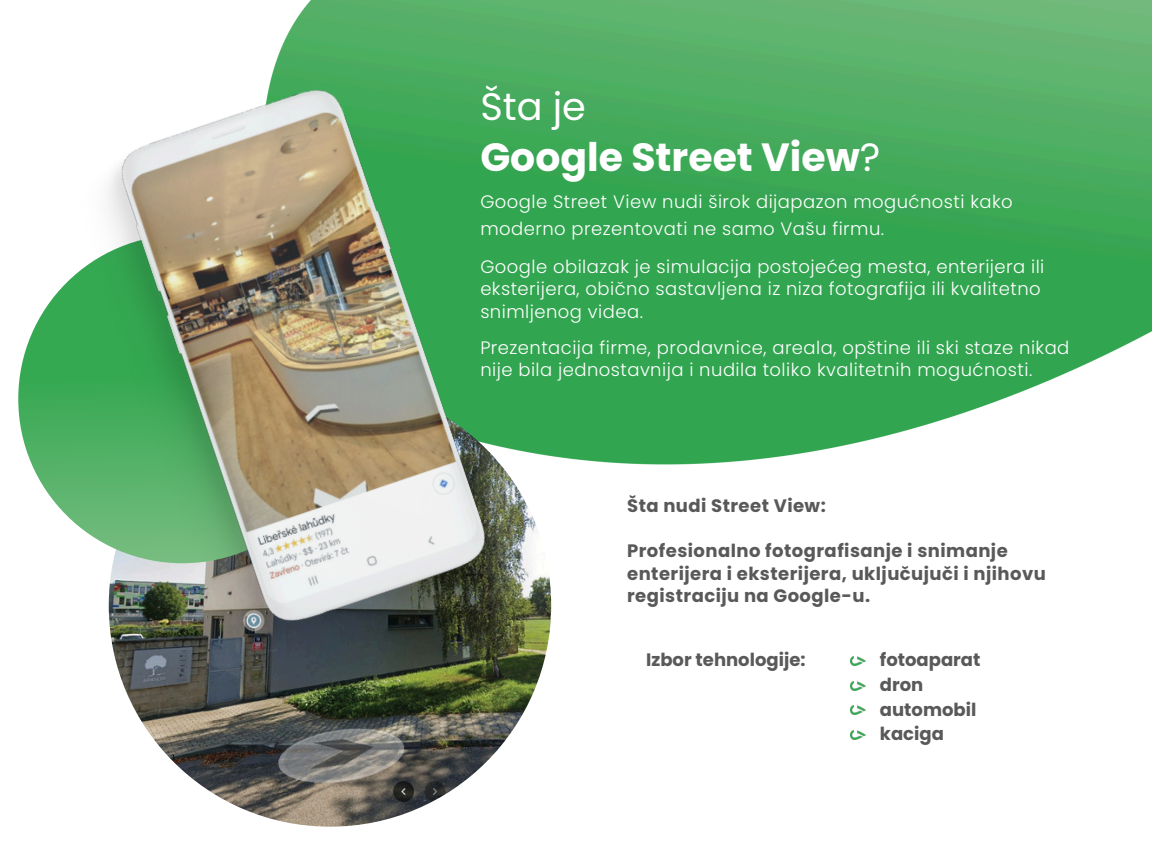
<style>
.page{position:relative;width:1152px;height:864px;background:#fff}
.page>*{position:absolute;margin:0;border:0;box-sizing:border-box;transform-origin:0 0}
.t1{font:700 39.3px "Poppins";color:#fff}
.t2{font:38.25px "Poppins";color:#fff}
.t3{font:300 18px/22.5px "Poppins";letter-spacing:.025em;color:#fff}
.t4{font:700 18px/22.5px "Poppins";letter-spacing:.025em;color:#595959}
.t5{font:700 18px/24.8px "Poppins";color:#595959}
.s1{font-weight:400}
</style>
<div class="page">
<img style="left:18px;top:0;width:1134px;height:827px">
<img style="left:109px;top:384px;width:442px;height:443px;border-radius:50%">
<img style="left:850px;top:681px;width:16px;height:9px">
<img style="left:850px;top:706px;width:16px;height:9px">
<img style="left:850px;top:731px;width:16px;height:9px">
<img style="left:850px;top:656px;width:16px;height:9px">
<img style="left:30px;top:28px;width:512px;height:707px">
<p class="t2" style="left:480px;top:80px;width:107px">Šta je</p>
<p class="t1" style="left:480px;top:129px;width:402px">Google Street View<span class="s1">?</span></p>
<p class="t3" style="left:480px;top:188px;width:534px;line-height:27px">Google Street View nudi širok dijapazon mogućnosti kako moderno prezentovati ne samo Vašu firmu.</p>
<p class="t3" style="left:480px;top:255px;width:566px">Google obilazak je simulacija postojećeg mesta, enterijera ili eksterijera, obično sastavljena iz niza fotografija ili kvalitetno snimljenog videa.</p>
<p class="t3" style="left:480px;top:336px;width:591px">Prezentacija firme, prodavnice, areala, opštine ili ski staze nikad nije bila jednostavnija i nudila toliko kvalitetnih mogućnosti.</p>
<p class="t4" style="left:627px;top:495px;width:200px">Šta nudi Street View:</p>
<p class="t4" style="left:627px;top:540px;width:420px">Profesionalno fotografisanje i snimanje enterijera i eksterijera, uključujuči i njihovu registraciju na Google-u.</p>
<h1 class="t5" style="left:646px;top:648px;width:161px">Izbor tehnologije:</h1>
<p class="t5" style="left:880px;top:648px;width:102px">fotoaparat dron automobil kaciga</p>
</div>
